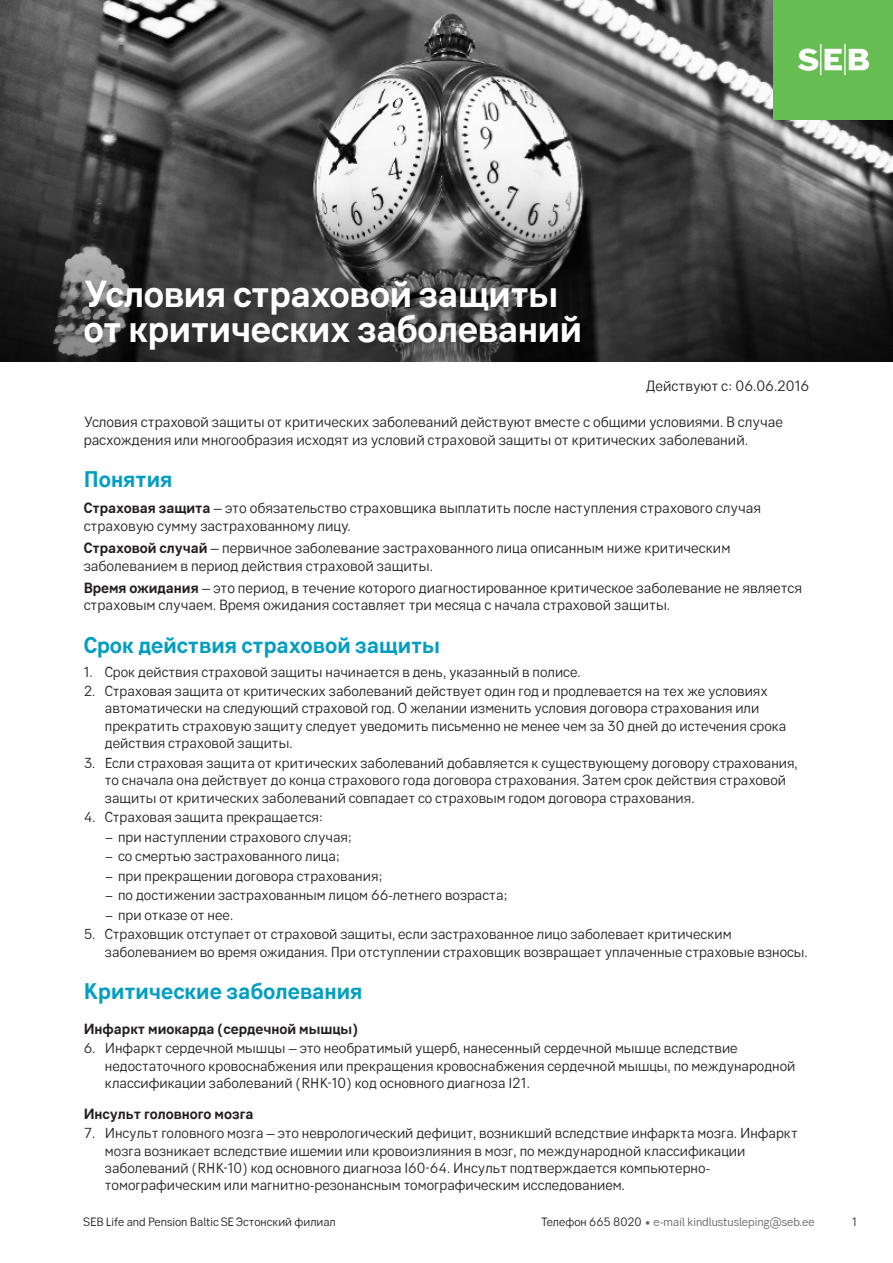
<style>
.page{position:relative;width:893px;height:1263px;background:#fff}
.page>*{position:absolute;margin:0;border:0;box-sizing:border-box;transform-origin:0 0}
.t1{font:700 37.5px/34.5px "SEB Sans Serif";letter-spacing:-.01em;color:#fff}
.Headline_3_13{font:700 22.5px "SEB Sans Serif";color:#009ec2}
.Body_tekst_10_12_lep{font:14.7px/17.7px "SEB Sans Serif";color:#231f20}
.Body_text_leping_vah{font:700 14.7px "SEB Sans Serif";color:#231f20}
.bodytext_10_12_lepin{font:14.4px/17.4px "SEB Sans Serif";color:#231f20}
.jalusetekst_parem{font:12px "SEB Sans Serif";color:#636366}
.jalusetekst_vasak{font:12px "SEB Sans Serif";color:#231f20}
.jalusetekst_parem-2{font:12px "SEB Sans Serif";color:#231f20}
.s1{font-weight:700}
.s2{color:#231f20}
</style>
<div class="page">
<img style="left:0;top:0;width:893px;height:361px">
<div style="left:774px;top:0;width:119px;height:119px;background:#66bd52"></div>
<svg style="left:798px;top:44px;width:71px;height:31px"></svg>
<h1 class="t1" style="left:84px;top:277px;width:500px">Условия страховой защиты от критических заболеваний</h1>
<p class="Body_tekst_10_12_lep" style="left:646px;top:377px;width:165px">Действуют с: 06.06.2016</p>
<p class="Body_tekst_10_12_lep" style="left:84px;top:413px;width:701px">Условия страховой защиты от критических заболеваний действуют вместе с общими условиями. В случае расхождения или многообразия исходят из условий страховой защиты от критических заболеваний.</p>
<p class="Headline_3_13" style="left:84px;top:466px;width:90px">Понятия</p>
<p class="Body_tekst_10_12_lep" style="left:84px;top:499px;width:679px"><span class="s1">Страховая защита</span> – это обязательство страховщика выплатить после наступления страхового случая страховую сумму застрахованному лицу.</p>
<p class="Body_tekst_10_12_lep" style="left:84px;top:539px;width:648px"><span class="s1">Страховой случай</span> – первичное заболевание застрахованного лица описанным ниже критическим заболеванием в период действия страховой защиты.</p>
<p class="Body_tekst_10_12_lep" style="left:84px;top:578px;width:720px"><span class="s1">Время ожидания</span> – это период, в течение которого диагностированное критическое заболевание не является страховым случаем. Время ожидания составляет три месяца с начала страховой защиты.</p>
<p class="Headline_3_13" style="left:84px;top:631px;width:358px">Срок действия страховой защиты</p>
<p class="bodytext_10_12_lepin" style="left:84px;top:663px;width:499px">1. Срок действия страховой защиты начинается в день, указанный в полисе.</p>
<p class="bodytext_10_12_lepin" style="left:105px;top:682px;width:683px;text-indent:-21px">2. Страховая защита от критических заболеваний действует один год и продлевается на тех же условиях автоматически на следующий страховой год. О желании изменить условия договора страхования или прекратить страховую защиту следует уведомить письменно не менее чем за 30 дней до истечения срока действия страховой защиты.</p>
<p class="bodytext_10_12_lepin" style="left:105px;top:754px;width:694px;text-indent:-21px">3. Если страховая защита от критических заболеваний добавляется к существующему договору страхования, то сначала она действует до конца страхового года договора страхования. Затем срок действия страховой защиты от критических заболеваний совпадает со страховым годом договора страхования.</p>
<p class="bodytext_10_12_lepin" style="left:84px;top:808px;width:241px">4. Страховая защита прекращается:</p>
<p class="bodytext_10_12_lepin" style="left:105px;top:828px;width:249px">− при наступлении страхового случая;</p>
<p class="bodytext_10_12_lepin" style="left:105px;top:847px;width:237px">− со смертью застрахованного лица;</p>
<p class="bodytext_10_12_lepin" style="left:105px;top:867px;width:280px">− при прекращении договора страхования;</p>
<p class="bodytext_10_12_lepin" style="left:105px;top:886px;width:405px">− по достижении застрахованным лицом 66-летнего возраста;</p>
<p class="bodytext_10_12_lepin" style="left:105px;top:906px;width:130px">− при отказе от нее.</p>
<p class="bodytext_10_12_lepin" style="left:105px;top:925px;width:704px;text-indent:-21px">5. Страховщик отступает от страховой защиты, если застрахованное лицо заболевает критическим заболеванием во время ожидания. При отступлении страховщик возвращает уплаченные страховые взносы.</p>
<p class="Headline_3_13" style="left:84px;top:978px;width:280px">Критические заболевания</p>
<p class="Body_text_leping_vah" style="left:84px;top:1020px;width:276px">Инфаркт миокарда (сердечной мышцы)</p>
<p class="bodytext_10_12_lepin" style="left:105px;top:1039px;width:692px;text-indent:-21px">6. Инфаркт сердечной мышцы – это необратимый ущерб, нанесенный сердечной мышце вследствие недостаточного кровоснабжения или прекращения кровоснабжения сердечной мышцы, по международной классификации заболеваний (RHK-10) код основного диагноза I21.</p>
<p class="Body_text_leping_vah" style="left:84px;top:1105px;width:171px">Инсульт головного мозга</p>
<p class="bodytext_10_12_lepin" style="left:105px;top:1124px;width:694px;text-indent:-21px">7. Инсульт головного мозга – это неврологический дефицит, возникший вследствие инфаркта мозга. Инфаркт мозга возникает вследствие ишемии или кровоизлияния в мозг, по международной классификации заболеваний (RHK-10) код основного диагноза I60-64. Инсульт подтверждается компьютерно&shy;томографическим или магнитно-резонансным томографическим исследованием.</p>
<p class="jalusetekst_vasak" style="left:84px;top:1214px;width:254px">SEB Life and Pension Baltic SE Эстонский филиал</p>
<p class="jalusetekst_parem" style="left:541px;top:1215px;width:275px"><span class="s2">Телефон 665 8020</span> • e-mail kindlustusleping@seb.ee</p>
<p class="jalusetekst_parem-2" style="left:852px;top:1214px;width:6px">1</p>
</div>
